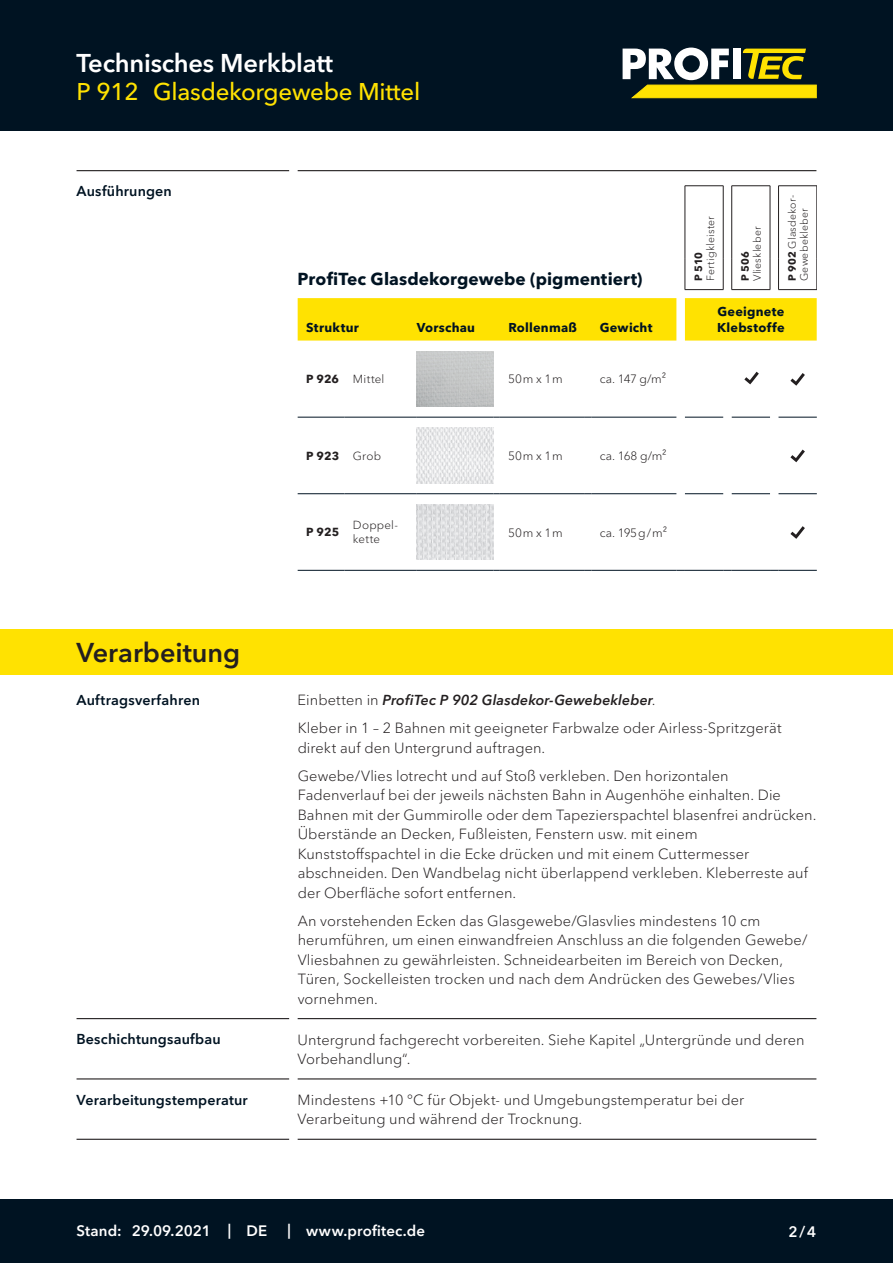
<style>
.page{position:relative;width:893px;height:1263px;background:#fff}
.page>*{position:absolute;margin:0;border:0;box-sizing:border-box;transform-origin:0 0}
.t1{font:600 27px "Avenir Next Cyr";color:#231f20}
.t2{font:600 25.5px "Avenir Next Cyr";letter-spacing:-.01em;color:#fff}
.t3{font:500 24px "Avenir Next Cyr";letter-spacing:-.01em;color:#ffe201}
.t4{font:700 17.25px "Avenir Next LT Pro";letter-spacing:.005em;color:#001322}
.t5{font:600 15px "Avenir Next Cyr";letter-spacing:.01em;color:#fff}
.t6{font:300 14.7px/19.5px "Avenir Next Cyr";letter-spacing:.005em;color:#231f20}
.t7{font:italic 600 14.4px "Avenir Next Cyr";letter-spacing:.01em;color:#231f20}
.t8{font:600 14.25px "Avenir Next Cyr";letter-spacing:.015em;color:#001322}
.t9{font:700 12.75px/15.8px "Avenir Next LT Pro";letter-spacing:.02em;color:#001322}
.t10{font:300 12px "Avenir Next LT Pro";letter-spacing:-.005em;color:#231f20}
.t11{font:300 11.7px/14px "Avenir Next LT Pro";letter-spacing:.02em;color:#231f20}
.t12{font:700 11.7px "Avenir Next LT Pro";letter-spacing:.01em;color:#231f20}
.t13{font:300 10.5px "Avenir Next LT Pro";letter-spacing:.02em;color:#231f20}
.t14{font:700 10.5px "Avenir Next LT Pro";letter-spacing:-.005em;color:#231f20}
.s1{font-weight:700}
.s2{font-weight:300}
.s3{font-weight:300;font-style:normal;font-size:14.7px}
</style>
<div class="page">
<div style="left:0;top:0;width:893px;height:131px;background:#001322"></div>
<div style="left:0;top:1199px;width:893px;height:64px;background:#001322"></div>
<hr style="left:77px;top:170px;width:212px;height:1px;background:#231f20">
<hr style="left:298px;top:170px;width:518px;height:1px;background:#231f20">
<div style="left:298px;top:298px;width:519px;height:43px;background:#ffe201"></div>
<hr style="left:298px;top:417px;width:46px;height:1px;background:#001322">
<hr style="left:344px;top:417px;width:73px;height:1px;background:#001322">
<hr style="left:417px;top:417px;width:76px;height:1px;background:#001322">
<hr style="left:500px;top:417px;width:85px;height:1px;background:#001322">
<hr style="left:591px;top:417px;width:85px;height:1px;background:#001322">
<hr style="left:685px;top:417px;width:38px;height:1px;background:#001322">
<hr style="left:732px;top:417px;width:38px;height:1px;background:#001322">
<hr style="left:778px;top:417px;width:39px;height:1px;background:#001322">
<hr style="left:298px;top:493px;width:46px;height:1px;background:#001322">
<hr style="left:344px;top:493px;width:73px;height:1px;background:#001322">
<hr style="left:417px;top:493px;width:76px;height:1px;background:#001322">
<hr style="left:500px;top:493px;width:85px;height:1px;background:#001322">
<hr style="left:591px;top:493px;width:85px;height:1px;background:#001322">
<hr style="left:685px;top:493px;width:38px;height:1px;background:#001322">
<hr style="left:732px;top:493px;width:38px;height:1px;background:#001322">
<hr style="left:778px;top:493px;width:39px;height:1px;background:#001322">
<hr style="left:731px;top:185px;width:39px;height:1px;background:#231f20">
<hr style="left:731px;top:186px;width:1px;height:72px;background:#231f20">
<hr style="left:770px;top:186px;width:1px;height:72px;background:#231f20">
<hr style="left:731px;top:258px;width:1px;height:31px;background:#231f20">
<hr style="left:770px;top:258px;width:1px;height:31px;background:#231f20">
<hr style="left:731px;top:289px;width:39px;height:1px;background:#231f20">
<hr style="left:685px;top:185px;width:38px;height:1px;background:#231f20">
<hr style="left:685px;top:186px;width:1px;height:72px;background:#231f20">
<hr style="left:723px;top:186px;width:1px;height:72px;background:#231f20">
<hr style="left:685px;top:258px;width:1px;height:31px;background:#231f20">
<hr style="left:723px;top:258px;width:1px;height:31px;background:#231f20">
<hr style="left:685px;top:289px;width:38px;height:1px;background:#231f20">
<hr style="left:778px;top:186px;width:39px;height:1px;background:#231f20">
<hr style="left:778px;top:186px;width:1px;height:72px;background:#231f20">
<hr style="left:817px;top:186px;width:1px;height:72px;background:#231f20">
<hr style="left:778px;top:258px;width:1px;height:31px;background:#231f20">
<hr style="left:817px;top:258px;width:1px;height:31px;background:#231f20">
<hr style="left:778px;top:289px;width:39px;height:1px;background:#231f20">
<hr style="left:298px;top:570px;width:46px;height:1px;background:#001322">
<hr style="left:344px;top:570px;width:73px;height:1px;background:#001322">
<hr style="left:417px;top:570px;width:76px;height:1px;background:#001322">
<hr style="left:500px;top:570px;width:85px;height:1px;background:#001322">
<hr style="left:591px;top:570px;width:85px;height:1px;background:#001322">
<hr style="left:685px;top:570px;width:38px;height:1px;background:#001322">
<hr style="left:732px;top:570px;width:38px;height:1px;background:#001322">
<hr style="left:778px;top:570px;width:39px;height:1px;background:#001322">
<img style="left:417px;top:351px;width:76px;height:55px">
<svg style="left:790px;top:373px;width:15px;height:13px"></svg>
<img style="left:417px;top:428px;width:76px;height:55px">
<svg style="left:790px;top:450px;width:15px;height:12px"></svg>
<img style="left:417px;top:504px;width:76px;height:56px">
<svg style="left:790px;top:526px;width:15px;height:13px"></svg>
<svg style="left:744px;top:372px;width:15px;height:12px"></svg>
<hr style="left:77px;top:1018px;width:212px;height:1px;background:#231f20">
<hr style="left:298px;top:1018px;width:518px;height:1px;background:#231f20">
<hr style="left:77px;top:1078px;width:212px;height:1px;background:#231f20">
<hr style="left:298px;top:1078px;width:518px;height:1px;background:#231f20">
<hr style="left:77px;top:1139px;width:212px;height:1px;background:#231f20">
<hr style="left:298px;top:1139px;width:518px;height:1px;background:#231f20">
<div style="left:0;top:629px;width:893px;height:46px;background:#ffe201"></div>
<svg style="left:623px;top:48px;width:193px;height:50px"></svg>
<h2 class="t2" style="left:77px;top:47px;width:258px">Technisches Merkblatt</h2>
<h3 class="t3" style="left:77px;top:78px;width:345px">P 912 Glasdekorgewebe Mittel</h3>
<p class="t8" style="left:77px;top:183px;width:97px">Ausführungen</p>
<p class="t4" style="left:298px;top:269px;width:346px">ProfiTec Glasdekorgewebe (pigmentiert)</p>
<p class="t9" style="left:306px;top:320px;width:54px">Struktur</p>
<p class="t9" style="left:417px;top:320px;width:60px">Vorschau</p>
<p class="t9" style="left:508px;top:320px;width:70px">Rollenmaß</p>
<p class="t9" style="left:600px;top:320px;width:54px">Gewicht</p>
<p class="t11" style="left:306px;top:372px;width:80px"><span class="s1">P 926</span> Mittel</p>
<p class="t10" style="left:508px;top:372px;width:56px">50m x 1m</p>
<p class="t10" style="left:600px;top:372px;width:68px">ca. 147 g/m²</p>
<p class="t12" style="left:306px;top:449px;width:76px">P 923 <span class="s2">Grob</span></p>
<p class="t10" style="left:508px;top:449px;width:56px">50m x 1m</p>
<p class="t10" style="left:600px;top:449px;width:68px">ca. 168 g/m²</p>
<p class="t12" style="left:306px;top:525px;width:35px">P 925</p>
<p class="t11" style="left:353px;top:518px;width:47px">Doppel&shy;kette</p>
<p class="t10" style="left:508px;top:525px;width:56px">50m x 1m</p>
<p class="t10" style="left:600px;top:525px;width:69px">ca. 195g/m²</p>
<p class="t13" style="left:704px;top:281px;width:67px;rotate:-90deg">Fertigkleister</p>
<p class="t14" style="left:692px;top:281px;width:31px;rotate:-90deg">P 510</p>
<p class="t13" style="left:751px;top:281px;width:56px;rotate:-90deg">Vlieskleber</p>
<p class="t14" style="left:739px;top:281px;width:31px;rotate:-90deg">P 506</p>
<p class="t13" style="left:786px;top:281px;width:87px;rotate:-90deg"><span class="s1">P 902</span> Glasdekor-</p>
<p class="t13" style="left:798px;top:281px;width:74px;rotate:-90deg">Gewebekleber</p>
<p class="t9" style="left:717px;top:304px;width:69px">Geeignete<br>Klebstoffe</p>
<h1 class="t1" style="left:77px;top:636px;width:165px">Verarbeitung</h1>
<p class="t8" style="left:77px;top:691px;width:125px">Auftragsverfahren</p>
<p class="t7" style="left:298px;top:691px;width:359px"><span class="s3">Einbetten in</span> ProfiTec P 902 Glasdekor-Gewebekleber<span class="s3">.</span></p>
<p class="t6" style="left:298px;top:718px;width:485px">Kleber in 1 – 2 Bahnen mit geeigneter Farbwalze oder Airless-Spritzgerät direkt auf den Untergrund auftragen.</p>
<p class="t6" style="left:298px;top:766px;width:520px">Gewebe/Vlies lotrecht und auf Stoß verkleben. Den horizontalen Fadenverlauf bei der jeweils nächsten Bahn in Augenhöhe einhalten. Die Bahnen mit der Gummirolle oder dem Tapezierspachtel blasenfrei andrücken.<br>Überstände an Decken, Fußleisten, Fenstern usw. mit einem Kunststoffspachtel in die Ecke drücken und mit einem Cuttermesser abschneiden. Den Wandbelag nicht überlappend verkleben. Kleberreste auf der Oberfläche sofort entfernen.</p>
<p class="t6" style="left:298px;top:911px;width:511px">An vorstehenden Ecken das Glasgewebe/Glasvlies mindestens 10 cm herumführen, um einen einwandfreien Anschluss an die folgenden Gewebe/ Vliesbahnen zu gewährleisten. Schneidearbeiten im Bereich von Decken, Türen, Sockelleisten trocken und nach dem Andrücken des Gewebes/Vlies vornehmen.</p>
<p class="t8" style="left:77px;top:1031px;width:146px">Beschichtungsaufbau</p>
<p class="t6" style="left:298px;top:1030px;width:508px">Untergrund fachgerecht vorbereiten. Siehe Kapitel „Untergründe und deren<br>Vorbehandlung“.</p>
<p class="t8" style="left:77px;top:1091px;width:173px">Verarbeitungstemperatur</p>
<p class="t6" style="left:298px;top:1090px;width:448px">Mindestens +10 °C für Objekt- und Umgebungstemperatur bei der<br>Verarbeitung und während der Trocknung.</p>
<p class="t5" style="left:77px;top:1222px;width:192px">Stand: 29.09.2021 | DE</p>
<p class="t5" style="left:287px;top:1222px;width:139px">| www.profitec.de</p>
<p class="t5" style="left:788px;top:1222px;width:29px">2/4</p>
</div>
